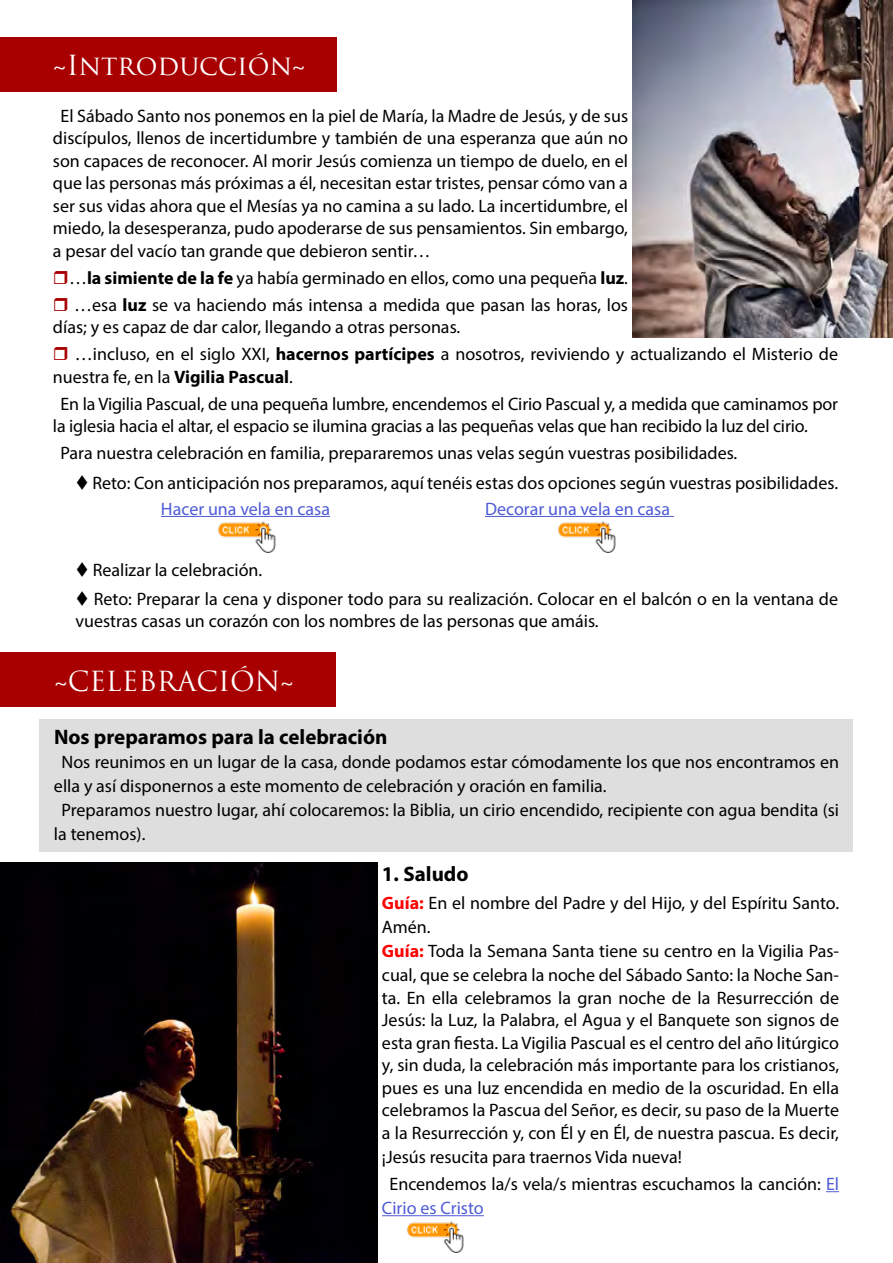
<style>
.page{position:relative;width:893px;height:1263px;background:#fff}
.page>*{position:absolute;margin:0;border:0;box-sizing:border-box;transform-origin:0 0}
.t1{font:27px "Trajan Pro";color:#fff}
.t2{font:700 21px "Myriad Pro";color:#000}
.t3{font:18px/23.1px "Myriad Pro";color:#000}
.t4{font:18px "Myriad Pro";color:#4f5cd6}
.s1{font-weight:700}
.s2{color:#4f5cd6}
.s3{font-weight:700;color:#f00}
</style>
<div class="page">
<div style="left:0;top:38px;width:336px;height:54px;background:#a80000"></div>
<hr style="left:161px;top:516px;width:169px;height:1px;background:#4f5cd6">
<hr style="left:485px;top:516px;width:189px;height:1px;background:#4f5cd6">
<div style="left:0;top:653px;width:335px;height:54px;background:#a80000"></div>
<div style="left:39px;top:719px;width:813px;height:133px;background:#dedede"></div>
<svg style="left:826px;top:1191px;width:13px;height:1px"></svg>
<hr style="left:382px;top:1215px;width:102px;height:1px;background:#4f5cd6">
<img style="left:0;top:862px;width:377px;height:401px">
<img style="left:558px;top:521px;width:58px;height:31px">
<img style="left:218px;top:521px;width:58px;height:31px">
<img style="left:632px;top:0;width:261px;height:338px">
<img style="left:407px;top:1221px;width:57px;height:32px">
<h1 class="t1" style="left:53px;top:48px;width:254px">~Introducción~</h1>
<p class="t3" style="left:53px;top:104px;width:577px;line-height:22.5px;text-align:justify;text-indent:8px">El Sábado Santo nos ponemos en la piel de María, la Madre de Jesús, y de sus discípulos, llenos de incertidumbre y también de una esperanza que aún no son capaces de reconocer. Al morir Jesús comienza un tiempo de duelo, en el que las personas más próximas a él, necesitan estar tristes, pensar cómo van a ser sus vidas ahora que el Mesías ya no camina a su lado. La incertidumbre, el miedo, la desesperanza, pudo apoderarse de sus pensamientos. Sin embargo, a pesar del vacío tan grande que debieron sentir…</p>
<p class="t3" style="left:69px;top:264px;width:560px;line-height:27px">…<span class="s1">la simiente de la fe</span> ya había germinado en ellos, como una pequeña <span class="s1">luz</span>. …esa <span class="s1">luz</span> se va haciendo más intensa a medida que pasan las horas, los</p>
<p class="t3" style="left:75px;top:313px;width:765px;line-height:27px;text-indent:-22px">días; y es capaz de dar calor, llegando a otras personas.<br>…incluso, en el siglo XXI, <span class="s1">hacernos partícipes</span> a nosotros, reviviendo y actualizando el Misterio de</p>
<p class="t3" style="left:60px;top:363px;width:779px;line-height:27px;text-indent:-8px">nuestra fe, en la <span class="s1">Vigilia Pascual</span>.<br>En la Vigilia Pascual, de una pequeña lumbre, encendemos el Cirio Pascual y, a medida que caminamos por</p>
<p class="t3" style="left:60px;top:412px;width:749px;line-height:27px;text-indent:-8px">la iglesia hacia el altar, el espacio se ilumina gracias a las pequeñas velas que han recibido la luz del cirio.<br>Para nuestra celebración en familia, prepararemos unas velas según vuestras posibilidades.</p>
<p class="t3" style="left:161px;top:470px;width:679px;line-height:25.5px;text-indent:-86px">▼ Reto: Con anticipación nos preparamos, aquí tenéis estas dos opciones según vuestras posibilidades.<br><span class="s2">Hacer una vela en casa</span></p>
<p class="t4" style="left:485px;top:497px;width:187px">Decorar una vela en casa</p>
<p class="t3" style="left:75px;top:558px;width:188px">▼ Realizar la celebración.</p>
<p class="t3" style="left:75px;top:587px;width:764px;line-height:22.5px">▼ Reto: Preparar la cena y disponer todo para su realización. Colocar en el balcón o en la ventana de vuestras casas un corazón con los nombres de las personas que amáis.</p>
<h1 class="t1" style="left:54px;top:664px;width:242px">~CELEBRACIÓN~</h1>
<p class="t2" style="left:54px;top:723px;width:335px">Nos preparamos para la celebración</p>
<p class="t3" style="left:62px;top:750px;width:779px">Nos reunimos en un lugar de la casa, donde podamos estar cómodamente los que nos encontramos en</p>
<p class="t3" style="left:54px;top:774px;width:554px">ella y así disponernos a este momento de celebración y oración en familia.</p>
<p class="t3" style="left:62px;top:798px;width:779px">Preparamos nuestro lugar, ahí colocaremos: la Biblia, un cirio encendido, recipiente con agua bendita (si</p>
<p class="t3" style="left:54px;top:822px;width:93px">la tenemos).</p>
<p class="t2" style="left:382px;top:860px;width:88px">1. Saludo</p>
<p class="t3" style="left:382px;top:891px;width:459px"><span class="s3">Guía:</span> En el nombre del Padre y del Hijo, y del Espíritu Santo.<br>Amén.<br><span class="s3">Guía:</span> Toda la Semana Santa tiene su centro en la Vigilia Pas&shy;cual, que se celebra la noche del Sábado Santo: la Noche San&shy;ta. En ella celebramos la gran noche de la Resurrección de Jesús: la Luz, la Palabra, el Agua y el Banquete son signos de esta gran fiesta. La Vigilia Pascual es el centro del año litúrgico y, sin duda, la celebración más importante para los cristianos, pues es una luz encendida en medio de la oscuridad. En ella celebramos la Pascua del Señor, es decir, su paso de la Muerte a la Resurrección y, con Él y en Él, de nuestra pascua. Es decir, ¡Jesús resucita para traernos Vida nueva!</p>
<p class="t3" style="left:382px;top:1171px;width:459px;line-height:24px;text-indent:8px">Encendemos la/s vela/s mientras escuchamos la canción: <span class="s2">El<br>Cirio es Cristo</span></p>
</div>
